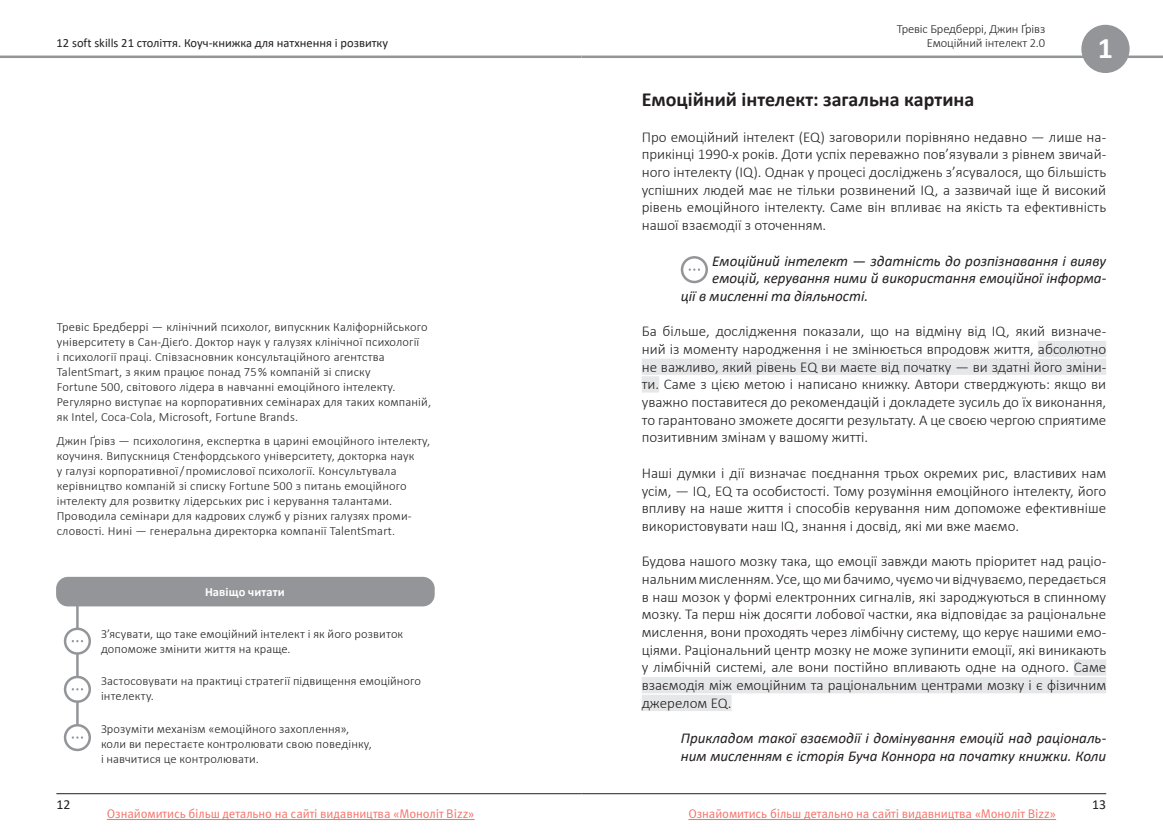
<style>
.page{position:relative;width:1163px;height:833px;background:#fff}
.page>*{position:absolute;margin:0;border:0;box-sizing:border-box;transform-origin:0 0}
.t1{font:700 30px "Calibri";color:#fff}
.t2{font:700 20px "Calibri";color:#231f20}
.t3{font:300 15px/17.6px "Calibri";color:#231f20;text-align:justify}
.t4{font:italic 15px/17.6px "Calibri";color:#231f20}
.t5{font:13.75px "Calibri";color:#231f20}
.t6{font:300 12.5px/15px "Calibri";letter-spacing:.015em;color:#231f20}
.t7{font:12.5px "Meta Pro";letter-spacing:-.01em;color:#f37167}
.t8{font:12.5px "Calibri";color:#231f20}
.t9{font:300 12.5px "Calibri";letter-spacing:-.01em;color:#231f20}
.t10{font:700 12.5px "Calibri";letter-spacing:.01em;color:#fff}
</style>
<div class="page">
<hr style="left:581px;top:793px;width:525px;height:1px;background:#231f20">
<hr style="left:56px;top:793px;width:525px;height:1px;background:#231f20">
<hr style="left:581px;top:56px;width:581px;height:2px;background:#939598">
<hr style="left:0;top:56px;width:581px;height:2px;background:#939598">
<div style="left:1082px;top:26px;width:46px;height:46px;background:#939598;border-radius:50%"></div>
<div style="left:1081px;top:25px;width:48px;height:48px;border:2px solid #939598;border-radius:50%"></div>
<div style="left:1037px;top:341px;width:69px;height:16px;background:#e6e7e8"></div>
<div style="left:641px;top:358px;width:465px;height:17px;background:#e6e7e8"></div>
<div style="left:641px;top:376px;width:18px;height:16px;background:#e6e7e8"></div>
<div style="left:1073px;top:659px;width:33px;height:16px;background:#e6e7e8"></div>
<div style="left:641px;top:677px;width:465px;height:16px;background:#e6e7e8"></div>
<div style="left:641px;top:695px;width:90px;height:16px;background:#e6e7e8"></div>
<svg style="left:682px;top:257px;width:24px;height:25px"></svg>
<div style="left:680px;top:256px;width:27px;height:27px;border:2px solid #939598;border-radius:50%"></div>
<svg style="left:688px;top:268px;width:12px;height:3px"></svg>
<hr style="left:76px;top:605px;width:3px;height:123px;background:#939598">
<div style="left:57px;top:578px;width:376px;height:27px;background:#939598;border-radius:11px"></div>
<div style="left:56px;top:577px;width:378px;height:29px;border:2px solid #939598;border-radius:11px"></div>
<svg style="left:65px;top:629px;width:25px;height:24px"></svg>
<div style="left:64px;top:627px;width:27px;height:27px;border:2px solid #939598;border-radius:50%"></div>
<svg style="left:72px;top:640px;width:11px;height:2px"></svg>
<svg style="left:65px;top:725px;width:25px;height:25px"></svg>
<div style="left:64px;top:724px;width:27px;height:27px;border:2px solid #939598;border-radius:50%"></div>
<svg style="left:72px;top:736px;width:11px;height:2px"></svg>
<svg style="left:65px;top:677px;width:25px;height:24px"></svg>
<div style="left:64px;top:675px;width:27px;height:28px;border:2px solid #939598;border-radius:50%"></div>
<svg style="left:72px;top:688px;width:11px;height:2px"></svg>
<hr style="left:688px;top:819px;width:367px;height:1px;background:#f37167">
<hr style="left:107px;top:819px;width:367px;height:1px;background:#f37167">
<p class="t9" style="left:896px;top:21px;width:150px">Тревіс Бредберрі, Джин Ґрівз</p>
<p class="t8" style="left:57px;top:34px;width:333px">12 soft skills 21 століття. Коуч-книжка для натхнення і розвитку</p>
<p class="t9" style="left:926px;top:35px;width:120px">Емоційний інтелект 2.0</p>
<h1 class="t1" style="left:1097px;top:27px;width:17px">1</h1>
<h2 class="t2" style="left:641px;top:85px;width:334px">Емоційний інтелект: загальна картина</h2>
<p class="t3" style="left:641px;top:128px;width:466px">Про емоційний інтелект (EQ) заговорили порівняно недавно — лише на&shy;прикінці 1990-х років. Доти успіх переважно пов’язували з рівнем звичай&shy;ного інтелекту (IQ). Однак у процесі досліджень з’ясувалося, що більшість успішних людей має не тільки розвинений IQ, а зазвичай іще й високий рівень емоційного інтелекту. Саме він впливає на якість та ефективність нашої взаємодії з оточенням.</p>
<p class="t4" style="left:712px;top:251px;width:395px">Емоційний інтелект — здатність до розпізнавання і вияву</p>
<p class="t4" style="left:712px;top:269px;width:395px">емоцій, керування ними й використання емоційної інформа-</p>
<p class="t4" style="left:680px;top:286px;width:189px">ції в мисленні та діяльності.</p>
<p class="t3" style="left:641px;top:322px;width:466px">Ба більше, дослідження показали, що на відміну від IQ, який визначе&shy;ний із моменту народження і не змінюється впродовж життя, абсолютно не важливо, який рівень EQ ви маєте від початку — ви здатні його зміни&shy;ти. Саме з цією метою і написано книжку. Автори стверджують: якщо ви уважно поставитеся до рекомендацій і докладете зусиль до їх виконання, то гарантовано зможете досягти результату. А це своєю чергою сприятиме позитивним змінам у вашому житті.</p>
<p class="t3" style="left:641px;top:464px;width:466px">Наші думки і дії визначає поєднання трьох окремих рис, властивих нам усім, — IQ, EQ та особистості. Тому розуміння емоційного інтелекту, його впливу на наше життя і способів керування ним допоможе ефективніше використовувати наш IQ, знання і досвід, які ми вже маємо.</p>
<p class="t3" style="left:641px;top:552px;width:466px">Будова нашого мозку така, що емоції завжди мають пріоритет над раціо&shy;нальним мисленням. Усе, що ми бачимо, чуємо чи відчуваємо, передається в наш мозок у формі електронних сигналів, які зароджуються в спинному мозку. Та перш ніж досягти лобової частки, яка відповідає за раціональне мислення, вони проходять через лімбічну систему, що керує нашими емо&shy;ціями. Раціональний центр мозку не може зупинити емоції, які виникають у лімбічній системі, але вони постійно впливають одне на одного. Саме взаємодія між емоційним та раціональним центрами мозку і є фізичним джерелом EQ.</p>
<p class="t4" style="left:680px;top:729px;width:427px">Прикладом такої взаємодії і домінування емоцій над раціональ&shy;ним мисленням є історія Буча Коннора на початку книжки. Коли</p>
<p class="t6" style="left:57px;top:319px;width:376px">Тревіс Бредберрі — клінічний психолог, випускник Каліфорнійського університету в Сан-Дієґо. Доктор наук у галузях клінічної психології<br>і психології праці. Співзасновник консультаційного агентства TalentSmart, з яким працює понад 75 % компаній зі списку<br>Fortune 500, світового лідера в навчанні емоційного інтелекту.<br>Регулярно виступає на корпоративних семінарах для таких компаній, як Intel, Coca-Cola, Microsoft, Fortune Brands.</p>
<p class="t6" style="left:57px;top:433px;width:375px">Джин Ґрівз — психологиня, експертка в царині емоційного інтелекту, коучиня. Випускниця Стенфордського університету, докторка наук<br>у галузі корпоративної / промислової психології. Консультувала керівництво компаній зі списку Fortune 500 з питань емоційного інтелекту для розвитку лідерських рис і керування талантами.<br>Проводила семінари для кадрових служб у різних галузях проми&shy;словості. Нині — генеральна директорка компанії TalentSmart.</p>
<p class="t10" style="left:205px;top:583px;width:81px">Навіщо читати</p>
<p class="t6" style="left:101px;top:626px;width:303px">З’ясувати, що таке емоційний інтелект і як його розвиток допоможе змінити життя на краще.</p>
<p class="t6" style="left:101px;top:673px;width:321px">Застосовувати на практиці стратегії підвищення емоційного інтелекту.</p>
<p class="t6" style="left:101px;top:721px;width:272px">Зрозуміти механізм «емоційного захоплення», коли ви перестаєте контролювати свою поведінку, і навчитися це контролювати.</p>
<p class="t5" style="left:56px;top:794px;width:15px">12</p>
<p class="t5" style="left:1092px;top:795px;width:15px">13</p>
<p class="t7" style="left:107px;top:806px;width:369px">Ознайомитись більш детально на сайті видавництва «Моноліт Bizz»</p>
<p class="t7" style="left:688px;top:806px;width:369px">Ознайомитись більш детально на сайті видавництва «Моноліт Bizz»</p>
</div>
